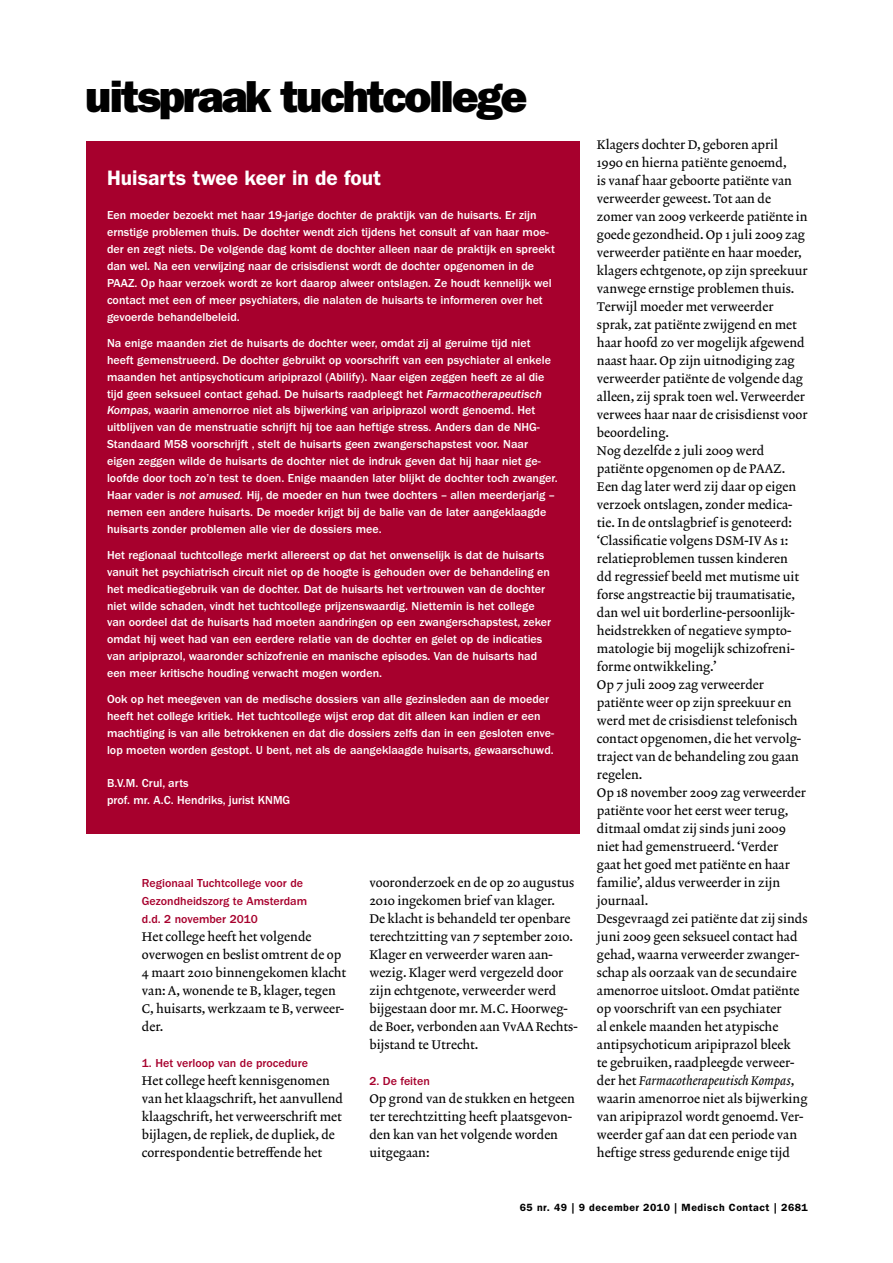
<style>
.page{position:relative;width:893px;height:1263px;background:#fff}
.page>*{position:absolute;margin:0;border:0;box-sizing:border-box;transform-origin:0 0}
.t1{font:45px "ITC Franklin Gothic Std Hvy";letter-spacing:-.05em;color:#000}
.t2{font:600 21px "ITC Franklin Gothic Std";color:#fff}
.t3{font:12.75px/18px "Lexicon No 2 Roman A";color:#000}
.t4{font:12.75px "Lexicon No 2 Italic A";color:#000}
.t5{font:500 12px/17px "ITC Franklin Gothic Std";color:#fff}
.t6{font:500 12px/18px "ITC Franklin Gothic Std";color:#a7002d}
.t7{font:600 10.5px "ITC Franklin Gothic Std";letter-spacing:.05em;color:#000}
.s1{font-family:"ITC Franklin Gothic Std Med It";font-weight:400}
.s2{font-family:"Lexicon No 2 Roman A"}
</style>
<div class="page">
<div style="left:86px;top:141px;width:494px;height:692px;background:#a7002d"></div>
<h1 class="t1" style="left:85px;top:70px;width:444px">uitspraak tuchtcollege</h1>
<h2 class="t2" style="left:107px;top:165px;width:276px">Huisarts twee keer in de fout</h2>
<p class="t5" style="left:107px;top:207px;width:449px">Een moeder bezoekt met haar 19-jarige dochter de praktijk van de huisarts. Er zijn ernstige problemen thuis. De dochter wendt zich tijdens het consult af van haar moe&shy;der en zegt niets. De volgende dag komt de dochter alleen naar de praktijk en spreekt dan wel. Na een verwijzing naar de crisisdienst wordt de dochter opgenomen in de PAAZ. Op haar verzoek wordt ze kort daarop alweer ontslagen. Ze houdt kennelijk wel contact met een of meer psychiaters, die nalaten de huisarts te informeren over het gevoerde behandelbeleid.</p>
<p class="t5" style="left:107px;top:334px;width:452px">Na enige maanden ziet de huisarts de dochter weer, omdat zij al geruime tijd niet heeft gemenstrueerd. De dochter gebruikt op voorschrift van een psychiater al enkele maanden het antipsychoticum aripiprazol (Abilify). Naar eigen zeggen heeft ze al die tijd geen seksueel contact gehad. De huisarts raadpleegt het <span class="s1">Farmacotherapeutisch Kompas,</span> waarin amenorroe niet als bijwerking van aripiprazol wordt genoemd. Het uitblijven van de menstruatie schrijft hij toe aan heftige stress. Anders dan de NHG-Standaard M58 voorschrijft , stelt de huisarts geen zwangerschapstest voor. Naar eigen zeggen wilde de huisarts de dochter niet de indruk geven dat hij haar niet ge&shy;loofde door toch zo’n test te doen. Enige maanden later blijkt de dochter toch zwanger.<br>Haar vader is <span class="s1">not amused.</span> Hij, de moeder en hun twee dochters – allen meerderjarig – nemen een andere huisarts. De moeder krijgt bij de balie van de later aangeklaagde huisarts zonder problemen alle vier de dossiers mee.</p>
<p class="t5" style="left:107px;top:546px;width:446px">Het regionaal tuchtcollege merkt allereerst op dat het onwenselijk is dat de huisarts vanuit het psychiatrisch circuit niet op de hoogte is gehouden over de behandeling en het medicatiegebruik van de dochter. Dat de huisarts het vertrouwen van de dochter niet wilde schaden, vindt het tuchtcollege prijzenswaardig. Niettemin is het college van oordeel dat de huisarts had moeten aandringen op een zwangerschapstest, zeker omdat hij weet had van een eerdere relatie van de dochter en gelet op de indicaties van aripiprazol, waaronder schizofrenie en manische episodes. Van de huisarts had een meer kritische houding verwacht mogen worden.</p>
<p class="t5" style="left:107px;top:690px;width:448px">Ook op het meegeven van de medische dossiers van alle gezinsleden aan de moeder heeft het college kritiek. Het tuchtcollege wijst erop dat dit alleen kan indien er een machtiging is van alle betrokkenen en dat die dossiers zelfs dan in een gesloten enve&shy;lop moeten worden gestopt. U bent, net als de aangeklaagde huisarts, gewaarschuwd.</p>
<p class="t5" style="left:107px;top:775px;width:185px;line-height:16.5px">B.V.M. Crul, arts<br>prof. mr. A.C. Hendriks, jurist KNMG</p>
<p class="t6" style="left:142px;top:874px;width:167px">Regionaal Tuchtcollege voor de<br>Gezondheidszorg te Amsterdam d.d. 2 november 2010</p>
<p class="t3" style="left:142px;top:928px;width:206px">Het college heeft het volgende overwogen en beslist omtrent de op<br>4 maart 2010 binnengekomen klacht van: A, wonende te B, klager, tegen<br>C, huisarts, werkzaam te B, verweer&shy;der.</p>
<p class="t6" style="left:142px;top:1054px;width:168px">1. Het verloop van de procedure</p>
<p class="t3" style="left:142px;top:1072px;width:203px">Het college heeft kennisgenomen van het klaagschrift, het aanvullend klaagschrift, het verweerschrift met bijlagen, de repliek, de dupliek, de correspondentie betreffende het</p>
<p class="t3" style="left:369px;top:874px;width:209px">vooronderzoek en de op 20 augustus 2010 ingekomen brief van klager.<br>De klacht is behandeld ter openbare terechtzitting van 7 september 2010.<br>Klager en verweerder waren aan&shy;wezig. Klager werd vergezeld door zijn echtgenote, verweerder werd bijgestaan door mr. M.C. Hoorweg&shy;de Boer, verbonden aan VvAA Rechts&shy;bijstand te Utrecht.</p>
<p class="t6" style="left:369px;top:1072px;width:62px">2. De feiten</p>
<p class="t3" style="left:369px;top:1090px;width:207px">Op grond van de stukken en hetgeen ter terechtzitting heeft plaatsgevon&shy;den kan van het volgende worden uitgegaan:</p>
<p class="t3" style="left:597px;top:136px;width:212px">Klagers dochter D, geboren april<br>1990 en hierna patiënte genoemd,<br>is vanaf haar geboorte patiënte van verweerder geweest. Tot aan de zomer van 2009 verkeerde patiënte in goede gezondheid. Op 1 juli 2009 zag verweerder patiënte en haar moeder, klagers echtgenote, op zijn spreekuur vanwege ernstige problemen thuis.<br>Terwijl moeder met verweerder sprak, zat patiënte zwijgend en met haar hoofd zo ver mogelijk afgewend naast haar. Op zijn uitnodiging zag verweerder patiënte de volgende dag alleen, zij sprak toen wel. Verweerder verwees haar naar de crisisdienst voor beoordeling.<br>Nog dezelfde 2 juli 2009 werd patiënte opgenomen op de PAAZ.<br>Een dag later werd zij daar op eigen verzoek ontslagen, zonder medica&shy;tie. In de ontslagbrief is genoteerd: ‘Classificatie volgens DSM-IV As 1: relatieproblemen tussen kinderen<br>dd regressief beeld met mutisme uit forse angstreactie bij traumatisatie, dan wel uit borderline-persoonlijk&shy;heidstrekken of negatieve sympto&shy;matologie bij mogelijk schizofreni&shy;forme ontwikkeling.’<br>Op 7 juli 2009 zag verweerder patiënte weer op zijn spreekuur en werd met de crisisdienst telefonisch contact opgenomen, die het vervolg&shy;traject van de behandeling zou gaan regelen.<br>Op 18 november 2009 zag verweerder patiënte voor het eerst weer terug, ditmaal omdat zij sinds juni 2009 niet had gemenstrueerd. ‘Verder<br>gaat het goed met patiënte en haar familie’, aldus verweerder in zijn journaal.<br>Desgevraagd zei patiënte dat zij sinds juni 2009 geen seksueel contact had gehad, waarna verweerder zwanger&shy;schap als oorzaak van de secundaire amenorroe uitsloot. Omdat patiënte op voorschrift van een psychiater<br>al enkele maanden het atypische antipsychoticum aripiprazol bleek<br>te gebruiken, raadpleegde verweer-</p>
<p class="t4" style="left:597px;top:1073px;width:199px"><span class="s2">der het</span> Farmacotherapeutisch Kompas<span class="s2">,</span></p>
<p class="t3" style="left:597px;top:1090px;width:212px">waarin amenorroe niet als bijwerking van aripiprazol wordt genoemd. Ver&shy;weerder gaf aan dat een periode van heftige stress gedurende enige tijd</p>
<p class="t7" style="left:520px;top:1201px;width:290px">65 nr. 49 | 9 december 2010 | Medisch Contact | 2681</p>
</div>
